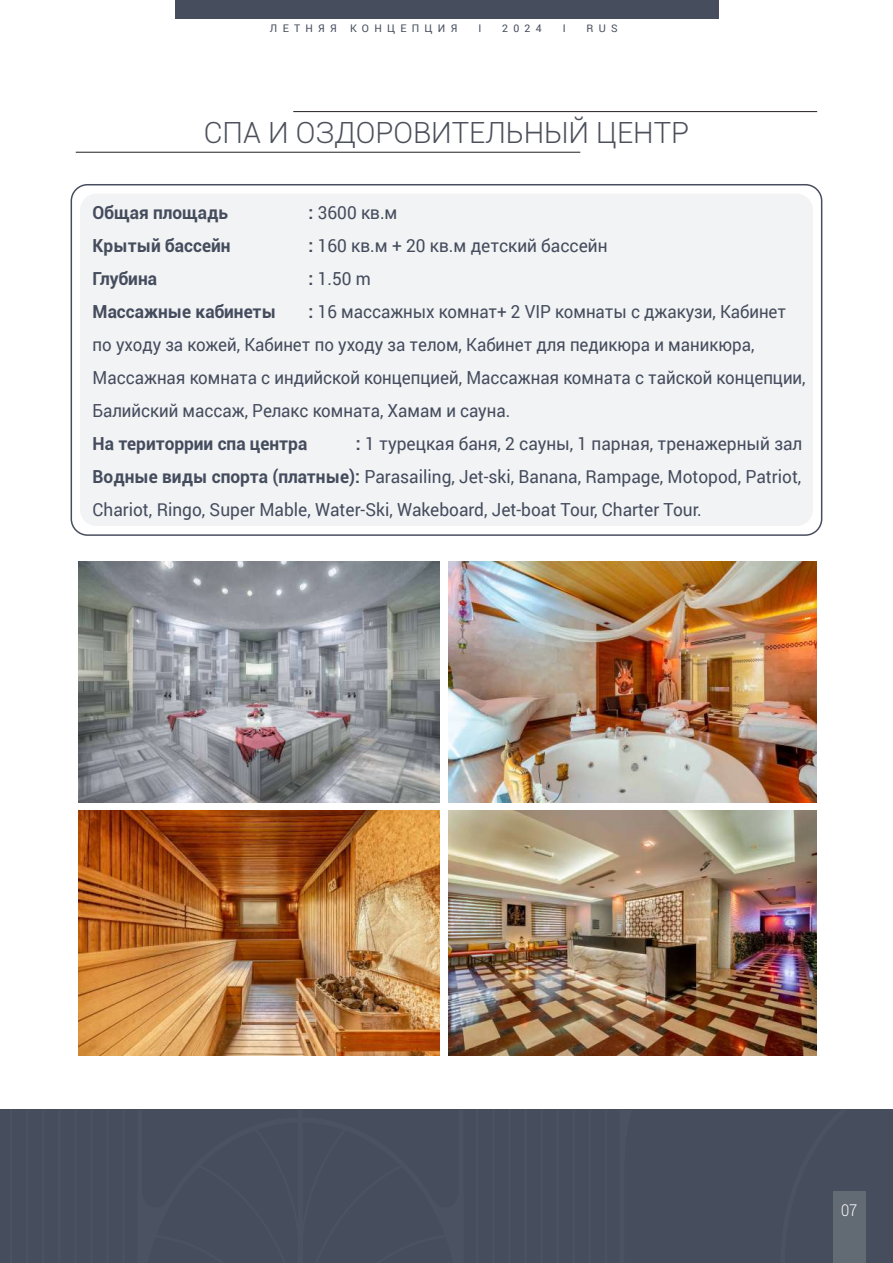
<style>
.page{position:relative;width:893px;height:1263px;background:#fff}
.page>*{position:absolute;margin:0;border:0;box-sizing:border-box;transform-origin:0 0}
.t1{font:300 29.25px "Roboto";color:#4c505b}
.t2{font:18px/33px "Roboto";color:#444c5d;text-align:justify;scale:.96 1}
.t3{font:18px/33px "Roboto";color:#444c5d;scale:.94 1}
.t4{font:700 18px "Roboto";color:#444c5d;scale:.96 1}
.t5{font:300 16.2px "Roboto";color:#fff;scale:.91 1}
.t6{font:10.5px "Roboto";letter-spacing:.5em;color:#464d5d}
.s1{font-weight:700}
</style>
<div class="page">
<div style="left:463px;top:1110px;width:157px;height:153px;background:#464d5d"></div>
<div style="left:0;top:1110px;width:138px;height:153px;background:#464d5d"></div>
<svg style="left:540px;top:1110px;width:3px;height:153px"></svg>
<svg style="left:524px;top:1110px;width:3px;height:153px"></svg>
<svg style="left:508px;top:1110px;width:2px;height:153px"></svg>
<svg style="left:492px;top:1110px;width:2px;height:153px"></svg>
<svg style="left:476px;top:1110px;width:2px;height:153px"></svg>
<svg style="left:605px;top:1110px;width:2px;height:153px"></svg>
<svg style="left:589px;top:1110px;width:2px;height:153px"></svg>
<svg style="left:573px;top:1110px;width:2px;height:153px"></svg>
<svg style="left:557px;top:1110px;width:2px;height:153px"></svg>
<svg style="left:58px;top:1110px;width:2px;height:153px"></svg>
<svg style="left:74px;top:1110px;width:2px;height:153px"></svg>
<svg style="left:90px;top:1110px;width:3px;height:153px"></svg>
<svg style="left:106px;top:1110px;width:3px;height:153px"></svg>
<svg style="left:123px;top:1110px;width:2px;height:153px"></svg>
<svg style="left:10px;top:1110px;width:2px;height:153px"></svg>
<svg style="left:26px;top:1110px;width:2px;height:153px"></svg>
<svg style="left:42px;top:1110px;width:2px;height:153px"></svg>
<div style="left:138px;top:1110px;width:325px;height:153px;background:#464d5d"></div>
<div style="left:620px;top:1110px;width:273px;height:153px;background:#464d5d"></div>
<div style="left:833px;top:1191px;width:33px;height:72px;background:#626a73"></div>
<div style="left:175px;top:0;width:543px;height:18px;background:#464d5d"></div>
<hr style="left:293px;top:111px;width:524px;height:1px;background:#231f20">
<hr style="left:76px;top:152px;width:504px;height:1px;background:#231f20">
<img style="left:79px;top:562px;width:361px;height:240px">
<img style="left:449px;top:562px;width:367px;height:240px">
<img style="left:79px;top:811px;width:360px;height:245px">
<img style="left:449px;top:811px;width:367px;height:245px">
<div style="left:71px;top:184px;width:751px;height:352px;border:2px solid #484d5e;border-radius:16px"></div>
<div style="left:80px;top:194px;width:733px;height:332px;background:#f2f3f4;border-radius:16px"></div>
<p class="t6" style="left:270px;top:21px;width:189px">ЛЕТНЯЯ КОНЦЕПЦИЯ</p>
<p class="t6" style="left:478px;top:21px;width:4px">I</p>
<p class="t6" style="left:502px;top:21px;width:41px">2024</p>
<p class="t6" style="left:563px;top:21px;width:4px">I</p>
<p class="t6" style="left:587px;top:21px;width:33px">RUS</p>
<h1 class="t1" style="left:204px;top:113px;width:487px">СПА И ОЗДОРОВИТЕЛЬНЫЙ ЦЕНТР</h1>
<p class="t4" style="left:93px;top:200px;width:143px">Общая площадь</p>
<p class="t2" style="left:309px;top:196px;width:94px"><span class="s1">:</span> 3600 кв.м</p>
<p class="t4" style="left:93px;top:233px;width:145px">Крытый бассейн</p>
<p class="t2" style="left:309px;top:229px;width:313px"><span class="s1">:</span> 160 кв.м + 20 кв.м детский бассейн</p>
<p class="t4" style="left:93px;top:266px;width:69px">Глубина</p>
<p class="t2" style="left:309px;top:262px;width:67px"><span class="s1">:</span> 1.50 m</p>
<p class="t4" style="left:93px;top:299px;width:193px">Массажные кабинеты</p>
<p class="t3" style="left:93px;top:295px;width:760px;text-indent:216px"><span class="s1">:</span> 16 массажных комнат+ 2 VIP комнаты с джакузи, Кабинет по уходу за кожей, Кабинет по уходу за телом, Кабинет для педикюра и маникюра, Массажная комната с индийской концепцией, Массажная комната с тайской концепции, Балийский массаж, Релакс комната, Хамам и сауна.</p>
<p class="t4" style="left:93px;top:431px;width:225px">На територрии спа центра</p>
<p class="t2" style="left:93px;top:427px;width:741px;text-indent:263px"><span class="s1">:</span> 1 турецкая баня, 2 сауны, 1 парная, тренажерный зал <span class="s1">Водные виды спорта (платные):</span> Parasailing, Jet-ski, Banana, Rampage, Motopod, Patriot, Chariot, Ringo, Super Mable, Water-Ski, Wakeboard, Jet-boat Tour, Charter Tour.</p>
<p class="t5" style="left:841px;top:1199px;width:19px">07</p>
</div>
